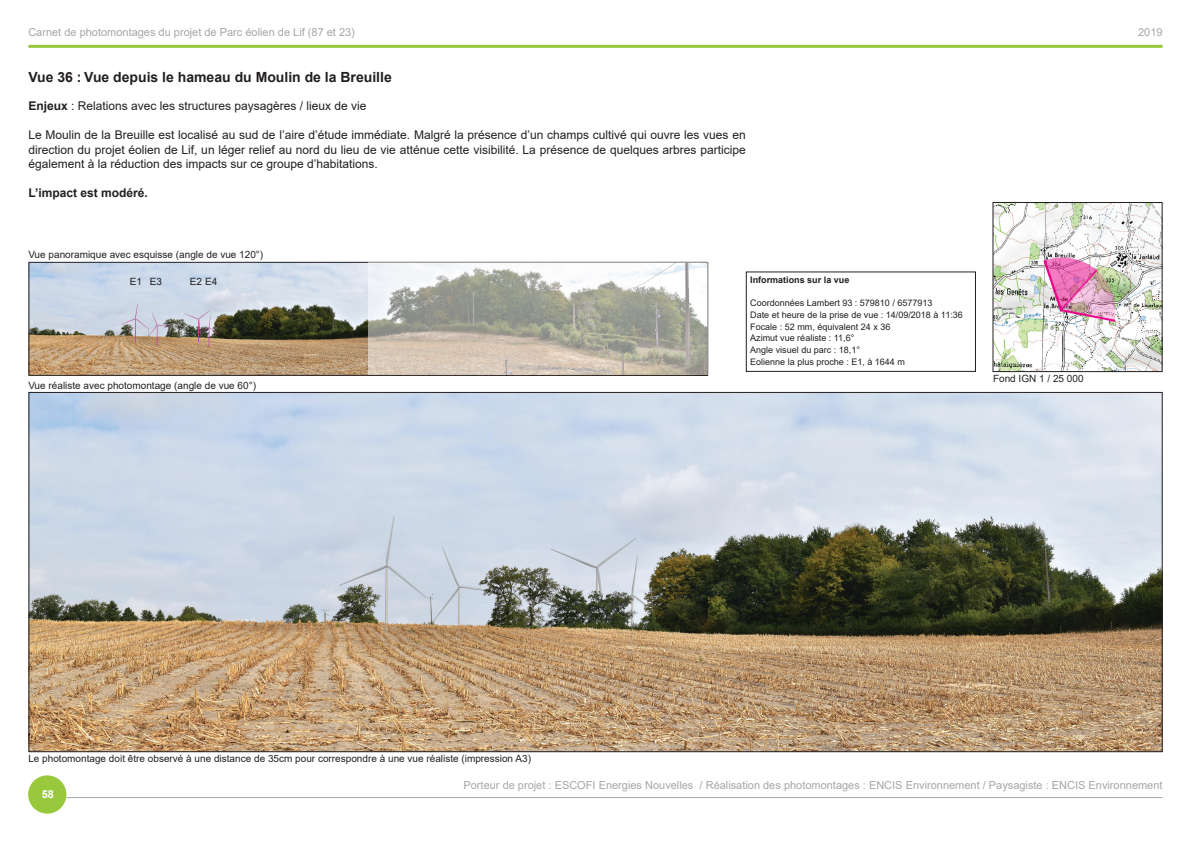
<style>
.page{position:relative;width:1191px;height:842px;background:#fff}
.page>*{position:absolute;margin:0;border:0;box-sizing:border-box;transform-origin:0 0}
.t1{font:700 14px "Arial";color:#231f20}
.t2{font:12px/14.4px "Arial";color:#231f20;text-align:justify}
.t3{font:700 12px "Arial";color:#231f20}
.t4{font:11px "Arial";color:#a5a6aa}
.t5{font:700 11px "Arial";color:#fff}
.t6{font:10px "Arial";color:#231f20}
.t7{font:9px/11.7px "Arial";color:#231f20}
.t8{font:700 9px "Arial";color:#231f20}
.s1{font-weight:700}
</style>
<div class="page">
<div style="left:28px;top:775px;width:38px;height:39px;background:#98c93c;border-radius:50%"></div>
<hr style="left:28px;top:45px;width:1134px;height:3px;background:#98c93c">
<hr style="left:66px;top:797px;width:1096px;height:1px;background:#a5a6aa">
<img style="left:30px;top:394px;width:1130px;height:356px">
<img style="left:994px;top:204px;width:166px;height:166px">
<div style="left:992px;top:202px;width:170px;height:170px;border:1px solid #231f20"></div>
<img style="left:30px;top:264px;width:338px;height:110px">
<div style="left:28px;top:262px;width:680px;height:114px;border:1px solid #231f20"></div>
<div style="left:746px;top:271px;width:230px;height:101px;border:1px solid #231f20"></div>
<svg style="left:368px;top:263px;width:339px;height:112px"></svg>
<img style="left:1042px;top:251px;width:74px;height:72px">
<p class="t4" style="left:28px;top:25px;width:328px">Carnet de photomontages du projet de Parc éolien de Lif (87 et 23)</p>
<p class="t4" style="left:1138px;top:25px;width:26px">2019</p>
<p class="t1" style="left:28px;top:67px;width:365px">Vue 36 : Vue depuis le hameau du Moulin de la Breuille</p>
<p class="t2" style="left:28px;top:99px;width:340px"><span class="s1">Enjeux</span> : Relations avec les structures paysagères / lieux de vie</p>
<p class="t2" style="left:28px;top:128px;width:719px">Le Moulin de la Breuille est localisé au sud de l’aire d’étude immédiate. Malgré la présence d’un champs cultivé qui ouvre les vues en direction du projet éolien de Lif, un léger relief au nord du lieu de vie atténue cette visibilité. La présence de quelques arbres participe également à la réduction des impacts sur ce groupe d’habitations.</p>
<p class="t3" style="left:28px;top:184px;width:121px">L’impact est modéré.</p>
<p class="t6" style="left:28px;top:248px;width:236px">Vue panoramique avec esquisse (angle de vue 120°)</p>
<p class="t6" style="left:130px;top:274px;width:34px">E1 E3</p>
<p class="t6" style="left:190px;top:274px;width:29px">E2 E4</p>
<p class="t6" style="left:28px;top:379px;width:229px">Vue réaliste avec photomontage (angle de vue 60°)</p>
<p class="t6" style="left:28px;top:751px;width:504px">Le photomontage doit être observé à une distance de 35cm pour correspondre à une vue réaliste (impression A3)</p>
<p class="t8" style="left:750px;top:273px;width:101px">Informations sur la vue</p>
<p class="t7" style="left:750px;top:297px;width:214px">Coordonnées Lambert 93 : 579810 / 6577913<br>Date et heure de la prise de vue : 14/09/2018 à 11:36<br>Focale : 52 mm, équivalent 24 x 36<br>Azimut vue réaliste : 11,6°<br>Angle visuel du parc : 18,1°<br>Eolienne la plus proche : E1, à 1644 m</p>
<p class="t6" style="left:993px;top:372px;width:92px">Fond IGN 1 / 25 000</p>
<p class="t5" style="left:42px;top:787px;width:14px">58</p>
<p class="t4" style="left:463px;top:777px;width:700px">Porteur de projet : ESCOFI Energies Nouvelles / Réalisation des photomontages : ENCIS Environnement / Paysagiste : ENCIS Environnement</p>
</div>
